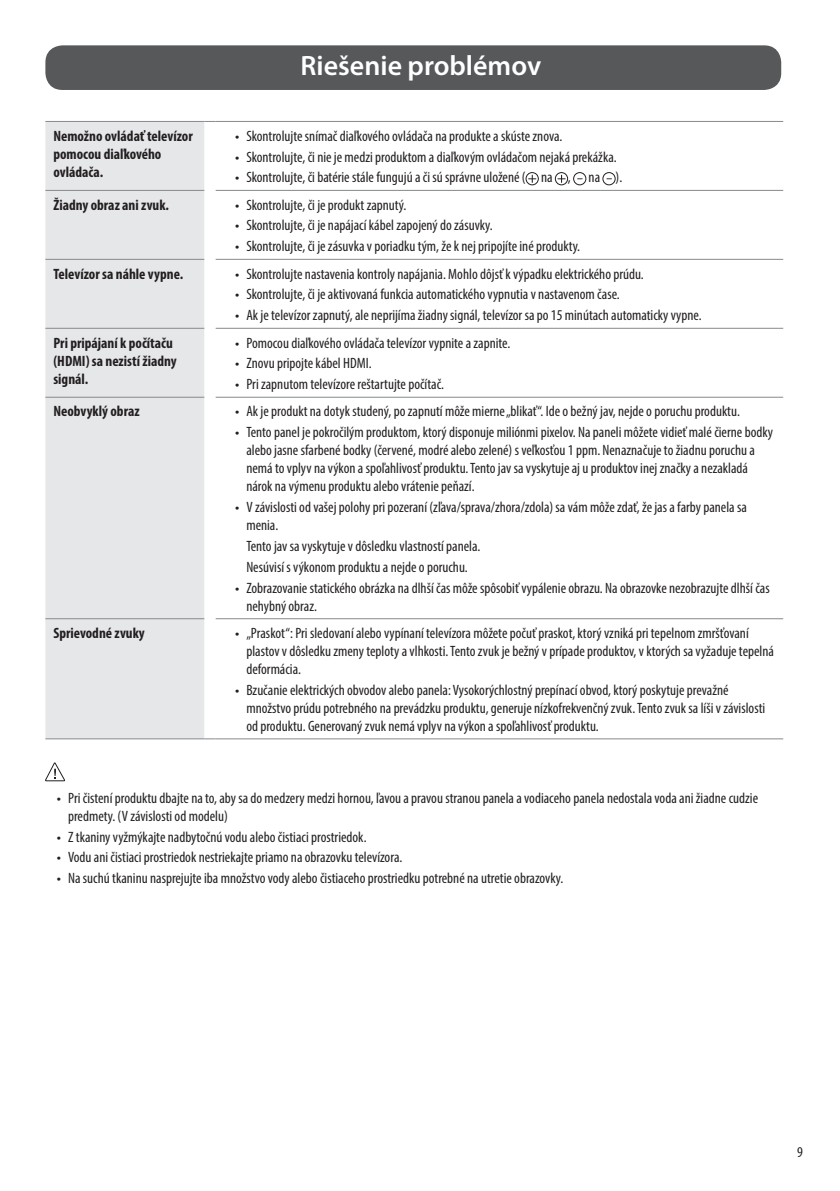
<style>
.page{position:relative;width:840px;height:1191px;background:#fff}
.page>*{position:absolute;margin:0;border:0;box-sizing:border-box;transform-origin:0 0}
.t1{font:600 28px "Myriad Pro";color:#fff}
.Bullet_Indent{font:condensed 15px/18px "Myriad Pro";color:#231f20}
.Body_Bold{font:700 condensed 15px/18px "Myriad Pro";color:#231f20}
.s1{font-family:"LG Smart";font-stretch:normal}
</style>
<div class="page">
<div style="left:45px;top:45px;width:735px;height:45px;background:#57585a;border-radius:17px"></div>
<div style="left:45px;top:122px;width:159px;height:616px;background:#e6e7e9"></div>
<hr style="left:45px;top:190px;width:159px;height:1px;background:#87898c">
<hr style="left:215px;top:190px;width:567px;height:1px;background:#87898c">
<hr style="left:45px;top:259px;width:159px;height:1px;background:#87898c">
<hr style="left:215px;top:259px;width:567px;height:1px;background:#87898c">
<hr style="left:45px;top:328px;width:159px;height:1px;background:#87898c">
<hr style="left:215px;top:328px;width:567px;height:1px;background:#87898c">
<hr style="left:45px;top:397px;width:159px;height:1px;background:#87898c">
<hr style="left:215px;top:397px;width:567px;height:1px;background:#87898c">
<hr style="left:45px;top:618px;width:159px;height:1px;background:#87898c">
<hr style="left:215px;top:618px;width:567px;height:1px;background:#87898c">
<hr style="left:45px;top:121px;width:159px;height:1px;background:#87898c">
<hr style="left:215px;top:121px;width:567px;height:1px;background:#87898c">
<hr style="left:45px;top:738px;width:159px;height:1px;background:#87898c">
<hr style="left:215px;top:738px;width:567px;height:1px;background:#87898c">
<svg style="left:528px;top:175px;width:8px;height:8px"></svg>
<div style="left:525px;top:172px;width:13px;height:13px;border:1px solid #231f20;border-radius:50%"></div>
<svg style="left:557px;top:175px;width:8px;height:8px"></svg>
<div style="left:554px;top:172px;width:13px;height:13px;border:1px solid #231f20;border-radius:50%"></div>
<div style="left:573px;top:172px;width:13px;height:13px;border:1px solid #231f20;border-radius:50%"></div>
<div style="left:602px;top:172px;width:13px;height:13px;border:1px solid #231f20;border-radius:50%"></div>
<svg style="left:45px;top:762px;width:20px;height:19px"></svg>
<p class="t1" style="left:300px;top:48px;width:242px">Riešenie problémov</p>
<p class="Body_Bold" style="left:53px;top:126px;width:141px">Nemožno ovládať televízor pomocou diaľkového ovládača.</p>
<p class="Bullet_Indent" style="left:235px;top:127px;width:329px"><span class="s1">•</span> Skontrolujte snímač diaľkového ovládača na produkte a skúste znova.</p>
<p class="Bullet_Indent" style="left:235px;top:147px;width:383px"><span class="s1">•</span> Skontrolujte, či nie je medzi produktom a diaľkovým ovládačom nejaká prekážka.</p>
<p class="Bullet_Indent" style="left:235px;top:168px;width:388px"><span class="s1">•</span> Skontrolujte, či batérie stále fungujú a či sú správne uložené ( na , na ).</p>
<p class="Body_Bold" style="left:53px;top:195px;width:117px">Žiadny obraz ani zvuk.</p>
<p class="Bullet_Indent" style="left:235px;top:195px;width:173px"><span class="s1">•</span> Skontrolujte, či je produkt zapnutý.</p>
<p class="Bullet_Indent" style="left:235px;top:216px;width:259px"><span class="s1">•</span> Skontrolujte, či je napájací kábel zapojený do zásuvky.</p>
<p class="Bullet_Indent" style="left:235px;top:237px;width:346px"><span class="s1">•</span> Skontrolujte, či je zásuvka v poriadku tým, že k nej pripojíte iné produkty.</p>
<p class="Body_Bold" style="left:53px;top:264px;width:131px">Televízor sa náhle vypne.</p>
<p class="Bullet_Indent" style="left:235px;top:264px;width:410px"><span class="s1">•</span> Skontrolujte nastavenia kontroly napájania. Mohlo dôjsť k výpadku elektrického prúdu.</p>
<p class="Bullet_Indent" style="left:235px;top:285px;width:386px"><span class="s1">•</span> Skontrolujte, či je aktivovaná funkcia automatického vypnutia v nastavenom čase.</p>
<p class="Bullet_Indent" style="left:235px;top:306px;width:468px"><span class="s1">•</span> Ak je televízor zapnutý, ale neprijíma žiadny signál, televízor sa po 15 minútach automaticky vypne.</p>
<p class="Body_Bold" style="left:53px;top:333px;width:125px">Pri pripájaní k počítaču (HDMI) sa nezistí žiadny signál.</p>
<p class="Bullet_Indent" style="left:235px;top:333px;width:277px"><span class="s1">•</span> Pomocou diaľkového ovládača televízor vypnite a zapnite.</p>
<p class="Bullet_Indent" style="left:235px;top:354px;width:138px"><span class="s1">•</span> Znovu pripojte kábel HDMI.</p>
<p class="Bullet_Indent" style="left:235px;top:375px;width:210px"><span class="s1">•</span> Pri zapnutom televízore reštartujte počítač.</p>
<p class="Body_Bold" style="left:53px;top:402px;width:88px">Neobvyklý obraz</p>
<p class="Bullet_Indent" style="left:235px;top:402px;width:506px"><span class="s1">•</span> Ak je produkt na dotyk studený, po zapnutí môže mierne „blikať“. Ide o bežný jav, nejde o poruchu produktu.</p>
<p class="Bullet_Indent" style="left:246px;top:423px;width:527px;text-indent:-11px"><span class="s1">•</span> Tento panel je pokročilým produktom, ktorý disponuje miliónmi pixelov. Na paneli môžete vidieť malé čierne bodky alebo jasne sfarbené bodky (červené, modré alebo zelené) s veľkosťou 1 ppm. Nenaznačuje to žiadnu poruchu a nemá to vplyv na výkon a spoľahlivosť produktu. Tento jav sa vyskytuje aj u produktov inej značky a nezakladá nárok na výmenu produktu alebo vrátenie peňazí.</p>
<p class="Bullet_Indent" style="left:246px;top:498px;width:501px;text-indent:-11px"><span class="s1">•</span> V závislosti od vašej polohy pri pozeraní (zľava/sprava/zhora/zdola) sa vám môže zdať, že jas a farby panela sa menia.</p>
<p class="Bullet_Indent" style="left:246px;top:537px;width:235px">Tento jav sa vyskytuje v dôsledku vlastností panela.</p>
<p class="Bullet_Indent" style="left:246px;top:558px;width:223px">Nesúvisí s výkonom produktu a nejde o poruchu.</p>
<p class="Bullet_Indent" style="left:246px;top:578px;width:524px;text-indent:-11px"><span class="s1">•</span> Zobrazovanie statického obrázka na dlhší čas môže spôsobiť vypálenie obrazu. Na obrazovke nezobrazujte dlhší čas nehybný obraz.</p>
<p class="Body_Bold" style="left:53px;top:623px;width:93px">Sprievodné zvuky</p>
<p class="Bullet_Indent" style="left:246px;top:624px;width:529px;text-indent:-11px"><span class="s1">•</span> „Praskot“: Pri sledovaní alebo vypínaní televízora môžete počuť praskot, ktorý vzniká pri tepelnom zmršťovaní plastov v dôsledku zmeny teploty a vlhkosti. Tento zvuk je bežný v prípade produktov, v ktorých sa vyžaduje tepelná deformácia.</p>
<p class="Bullet_Indent" style="left:246px;top:680px;width:520px;text-indent:-11px"><span class="s1">•</span> Bzučanie elektrických obvodov alebo panela: Vysokorýchlostný prepínací obvod, ktorý poskytuje prevažné množstvo prúdu potrebného na prevádzku produktu, generuje nízkofrekvenčný zvuk. Tento zvuk sa líši v závislosti od produktu. Generovaný zvuk nemá vplyv na výkon a spoľahlivosť produktu.</p>
<p class="Bullet_Indent" style="left:68px;top:788px;width:691px;text-indent:-11px"><span class="s1">•</span> Pri čistení produktu dbajte na to, aby sa do medzery medzi hornou, ľavou a pravou stranou panela a vodiaceho panela nedostala voda ani žiadne cudzie predmety. (V závislosti od modelu)</p>
<p class="Bullet_Indent" style="left:57px;top:827px;width:311px"><span class="s1">•</span> Z tkaniny vyžmýkajte nadbytočnú vodu alebo čistiaci prostriedok.</p>
<p class="Bullet_Indent" style="left:57px;top:848px;width:347px"><span class="s1">•</span> Vodu ani čistiaci prostriedok nestriekajte priamo na obrazovku televízora.</p>
<p class="Bullet_Indent" style="left:57px;top:869px;width:507px"><span class="s1">•</span> Na suchú tkaninu nasprejujte iba množstvo vody alebo čistiaceho prostriedku potrebné na utretie obrazovky.</p>
<p class="Bullet_Indent" style="left:796px;top:1142px;width:7px">9</p>
</div>
